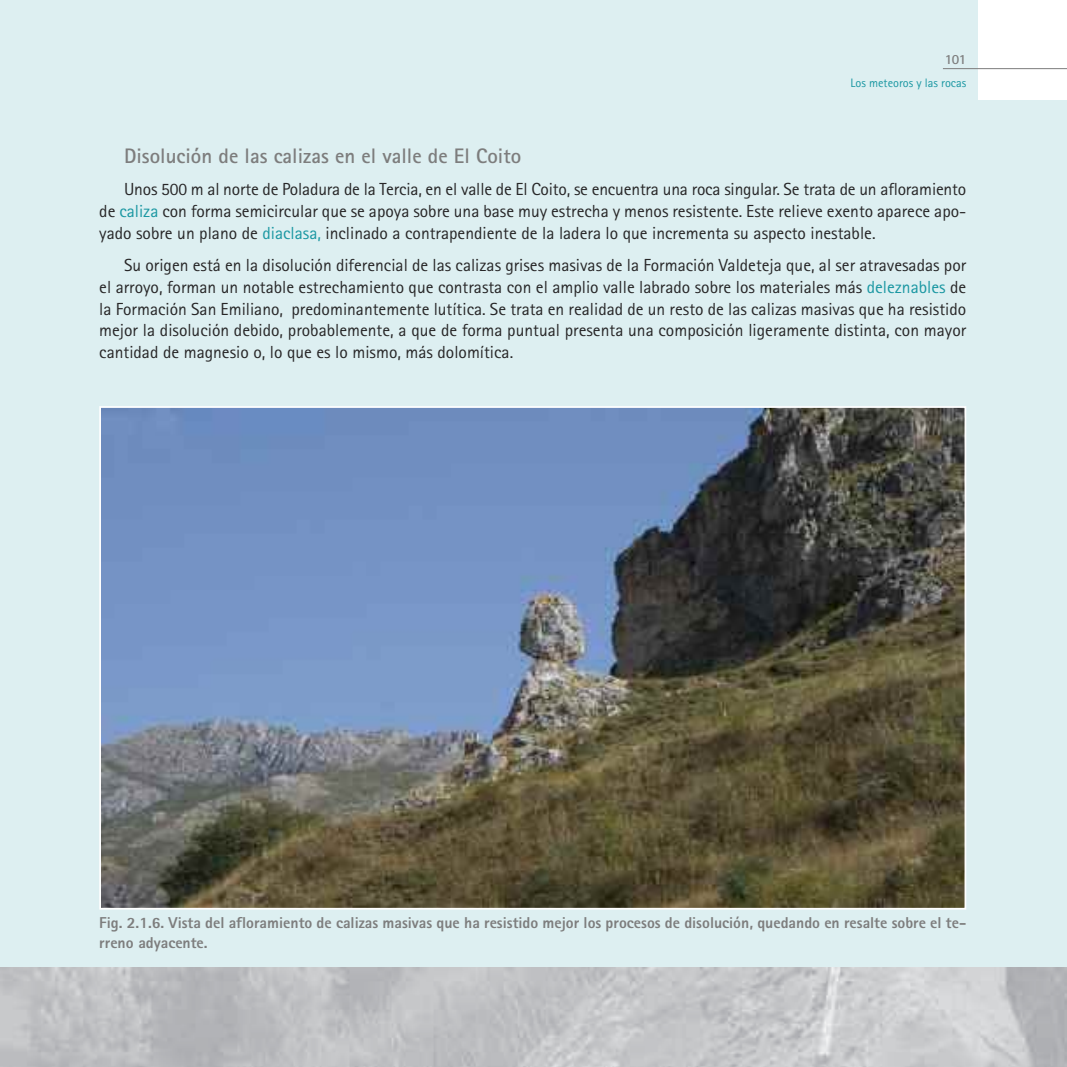
<style>
.page{position:relative;width:1067px;height:1067px;background:#ddeff1}
.page>*{position:absolute;margin:0;border:0;box-sizing:border-box;transform-origin:0 0}
.t1{font:700 21px "Rotis Sans Serif";color:#7d7d7d}
.t2{font:17.5px/21.9px "Rotis Sans Serif";color:#272627;text-align:justify}
.t3{font:800 15.75px/20.1px "Rotis Sans Serif";color:#7d7d7d}
.t4{font:700 14px "Rotis Sans Serif";color:#7d7d7d}
.t5{font:12.25px "Rotis Sans Serif";color:#1a97a2}
.s1{color:#1a97a2}
</style>
<div class="page">
<svg style="left:9px;top:967px;width:1058px;height:100px;background:#c1c2c5"></svg>
<img style="left:102px;top:409px;width:861px;height:497px">
<div style="left:978px;top:0;width:89px;height:99px;background:#fff"></div>
<hr style="left:943px;top:68px;width:124px;height:1px;background:#7d7d7d">
<p class="t4" style="left:944px;top:55px;width:23px">101</p>
<p class="t5" style="left:850px;top:78px;width:117px">Los meteoros y las rocas</p>
<p class="t1" style="left:124px;top:149px;width:399px">Disolución de las calizas en el valle de El Coito</p>
<p class="t2" style="left:99px;top:180px;width:868px;text-indent:25px">Unos 500 m al norte de Poladura de la Tercia, en el valle de El Coito, se encuentra una roca singular. Se trata de un afloramiento de <span class="s1">caliza</span> con forma semicircular que se apoya sobre una base muy estrecha y menos resistente. Este relieve exento aparece apo&shy;yado sobre un plano de <span class="s1">diaclasa,</span> inclinado a contrapendiente de la ladera lo que incrementa su aspecto inestable.</p>
<p class="t2" style="left:99px;top:256px;width:868px;text-indent:25px">Su origen está en la disolución diferencial de las calizas grises masivas de la Formación Valdeteja que, al ser atravesadas por el arroyo, forman un notable estrechamiento que contrasta con el amplio valle labrado sobre los materiales más <span class="s1">deleznables</span> de la Formación San Emiliano, predominantemente lutítica. Se trata en realidad de un resto de las calizas masivas que ha resistido mejor la disolución debido, probablemente, a que de forma puntual presenta una composición ligeramente distinta, con mayor cantidad de magnesio o, lo que es lo mismo, más dolomítica.</p>
<p class="t3" style="left:99px;top:914px;width:868px">Fig. 2.1.6. Vista del afloramiento de calizas masivas que ha resistido mejor los procesos de disolución, quedando en resalte sobre el te&shy;rreno adyacente.</p>
</div>
